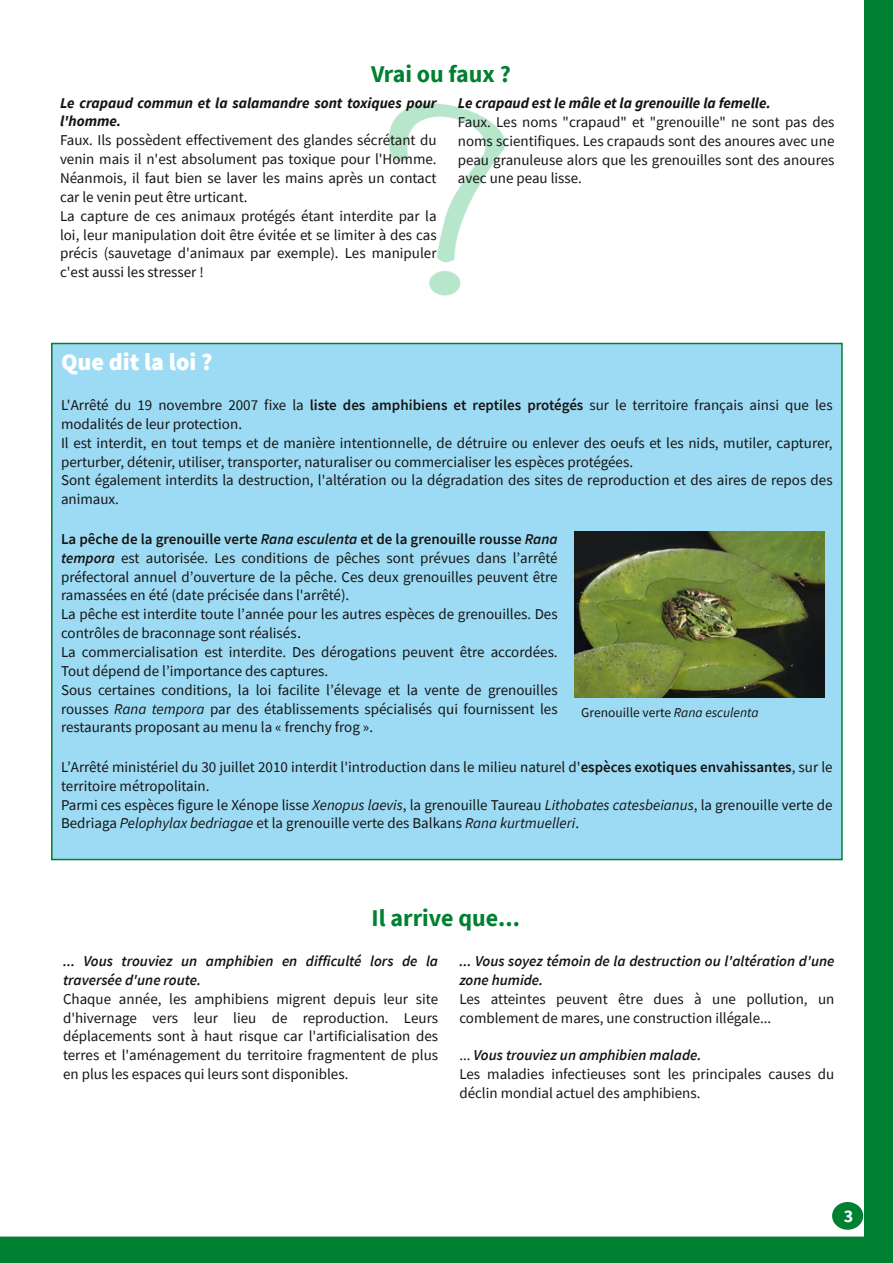
<style>
.page{position:relative;width:893px;height:1263px;background:#fff}
.page>*{position:absolute;margin:0;border:0;box-sizing:border-box;transform-origin:0 0}
.t1{font:700 24px "Source Sans Pro";color:#008031}
.t2{font:900 24px "Source Sans Pro";color:#fff}
.t3{font:700 18px "Source Sans Pro";color:#fff}
.t4{font:15px/18.9px "Source Sans Pro";color:#161413}
.t5{font:italic 600 15px/18.9px "Source Sans Pro";color:#161413}
.t6{font:italic 700 15px/18.9px "Source Sans Pro";color:#161413}
.t7{font:13.5px "Source Sans Pro";color:#161413}
.s1{font-weight:600}
.s2{font-weight:600;font-style:italic}
.s3{font-style:italic}
</style>
<div class="page">
<div style="left:52px;top:343px;width:790px;height:516px;background:#9ddbf4"></div>
<svg style="left:388px;top:103px;width:118px;height:160px"></svg>
<div style="left:429px;top:271px;width:31px;height:24px;background:#b8e6ca;border-radius:50%"></div>
<div style="left:429px;top:271px;width:31px;height:25px;border:1px solid #d2edf9;border-radius:50%"></div>
<div style="left:831px;top:1201px;width:33px;height:29px;background:#008031;border-radius:50%"></div>
<div style="left:831px;top:1200px;width:34px;height:31px;border:2px solid #fff;border-radius:50%"></div>
<div style="left:0;top:1237px;width:892px;height:14px;background:#008031"></div>
<div style="left:0;top:1236px;width:893px;height:16px;border:2px solid #008031"></div>
<div style="left:0;top:1249px;width:893px;height:14px;background:#008031"></div>
<div style="left:865px;top:0;width:28px;height:1263px;background:#008031"></div>
<img style="left:574px;top:531px;width:250px;height:166px">
<h1 class="t1" style="left:371px;top:58px;width:141px">Vrai ou faux ?</h1>
<p class="t6" style="left:60px;top:93px;width:378px">Le crapaud commun et la salamandre sont toxiques pour l'homme.</p>
<p class="t4" style="left:60px;top:131px;width:378px">Faux. Ils possèdent effectivement des glandes sécrétant du venin mais il n'est absolument pas toxique pour l'Homme.<br>Néanmois, il faut bien se laver les mains après un contact car le venin peut être urticant.<br>La capture de ces animaux protégés étant interdite par la loi, leur manipulation doit être évitée et se limiter à des cas précis (sauvetage d'animaux par exemple). Les manipuler c'est aussi les stresser !</p>
<p class="t6" style="left:458px;top:93px;width:314px">Le crapaud est le mâle et la grenouille la femelle.</p>
<p class="t4" style="left:458px;top:112px;width:378px;text-align:justify">Faux. Les noms "crapaud" et "grenouille" ne sont pas des noms scientifiques. Les crapauds sont des anoures avec une peau granuleuse alors que les grenouilles sont des anoures avec une peau lisse.</p>
<h1 class="t2" style="left:61px;top:346px;width:153px">Que dit la loi ?</h1>
<p class="t4" style="left:61px;top:395px;width:773px">L'Arrêté du 19 novembre 2007 fixe la <span class="s1">liste des amphibiens et reptiles protégés</span> sur le territoire français ainsi que les modalités de leur protection.<br>Il est interdit, en tout temps et de manière intentionnelle, de détruire ou enlever des oeufs et les nids, mutiler, capturer, perturber, détenir, utiliser, transporter, naturaliser ou commercialiser les espèces protégées.<br>Sont également interdits la destruction, l'altération ou la dégradation des sites de reproduction et des aires de repos des animaux.</p>
<p class="t4" style="left:61px;top:529px;width:498px"><span class="s1">La pêche de la grenouille verte</span> <span class="s2">Rana esculenta</span> <span class="s1">et de la grenouille rousse</span> <span class="s2">Rana tempora</span> est autorisée. Les conditions de pêches sont prévues dans l’arrêté préfectoral annuel d’ouverture de la pêche. Ces deux grenouilles peuvent être ramassées en été (date précisée dans l'arrêté).<br>La pêche est interdite toute l’année pour les autres espèces de grenouilles. Des contrôles de braconnage sont réalisés<br>La commercialisation est interdite. Des dérogations peuvent être accordées.<br>Tout dépend de l’importance des captures.<br>Sous certaines conditions, la loi facilite l’élevage et la vente de grenouilles rousses <span class="s3">Rana tempora</span> par des établissements spécialisés qui fournissent les restaurants proposant au menu la « frenchy frog ».</p>
<p class="t4" style="left:61px;top:757px;width:773px">L’Arrêté ministériel du 30 juillet 2010 interdit l'introduction dans le milieu naturel d'<span class="s1">espèces exotiques envahissantes</span>, sur le territoire métropolitain.<br>Parmi ces espèces figure le Xénope lisse <span class="s3">Xenopus laevis</span>, la grenouille Taureau <span class="s3">Lithobates catesbeianus</span>, la grenouille verte de Bedriaga <span class="s3">Pelophylax bedriagae</span> et la grenouille verte des Balkans <span class="s3">Rana kurtmuelleri</span>.</p>
<p class="t7" style="left:581px;top:704px;width:179px">Grenouille verte <span class="s3">Rana esculenta</span></p>
<h1 class="t1" style="left:372px;top:902px;width:150px">Il arrive que...</h1>
<p class="t5" style="left:63px;top:951px;width:377px">... Vous trouviez un amphibien en difficulté lors de la traversée d'une route.</p>
<p class="t4" style="left:63px;top:989px;width:377px;text-align:justify">Chaque année, les amphibiens migrent depuis leur site d'hivernage vers leur lieu de reproduction. Leurs déplacements sont à haut risque car l'artificialisation des terres et l'aménagement du territoire fragmentent de plus en plus les espaces qui leurs sont disponibles.</p>
<p class="t5" style="left:459px;top:951px;width:377px">... Vous soyez témoin de la destruction ou l'altération d'une zone humide.</p>
<p class="t4" style="left:459px;top:989px;width:377px">Les atteintes peuvent être dues à une pollution, un comblement de mares, une construction illégale...</p>
<p class="t4" style="left:459px;top:1046px;width:377px">... <span class="s2">Vous trouviez un amphibien malade.<br></span>Les maladies infectieuses sont les principales causes du déclin mondial actuel des amphibiens.</p>
<p class="t3" style="left:844px;top:1204px;width:11px">3</p>
</div>
